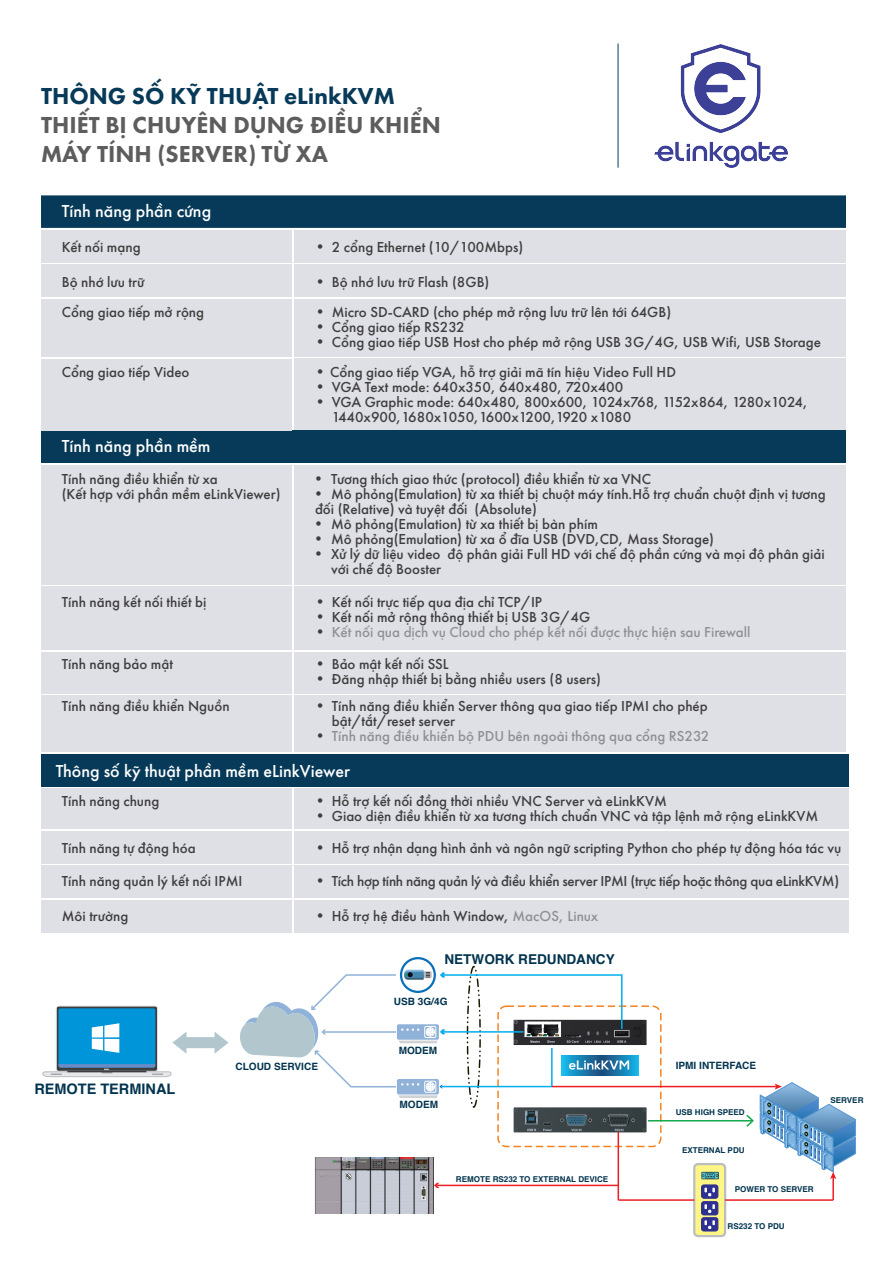
<style>
.page{position:relative;width:893px;height:1263px;background:#fff}
.page>*{position:absolute;margin:0;border:0;box-sizing:border-box;transform-origin:0 0}
.t1{font:700 24px/28.8px "SVN Futura";color:#5d5d5d}
.t2{font:700 24px "SVN Futura";color:#073a58}
.t3{font:18px "SVN Futura";color:#fff}
.t4{font:15px/15px "SVN Futura";color:#3e3e3f}
.t5{font:15px "SVN Futura";letter-spacing:-.02em;color:#3e3e3f}
.t6{font:15px "SVN Futura";color:rgb(62 62 63/.49)}
.t7{font:15px "SVN Futura";color:rgb(62 62 63/.5)}
.t8{font:700 14.55px "Helvetica";color:#02344f}
.t9{font:700 13.5px "Helvetica";color:#02344f}
.t10{font:700 10.05px "Helvetica";color:#02344f}
.t11{font:700 8.1px "Helvetica";color:#02344f}
.s1{color:#3e3e3f}
.s2{color:rgb(62 62 63/.5)}
</style>
<div class="page">
<div style="left:294px;top:900px;width:555px;height:33px;background:#dfe0e6"></div>
<div style="left:41px;top:900px;width:251px;height:33px;background:#dfe0e6"></div>
<div style="left:41px;top:195px;width:805px;height:33px;background:#073a58"></div>
<div style="left:41px;top:430px;width:805px;height:33px;background:#073a58"></div>
<div style="left:41px;top:230px;width:251px;height:33px;background:#dfe0e6"></div>
<div style="left:41px;top:465px;width:251px;height:119px;background:#dfe0e6"></div>
<div style="left:41px;top:586px;width:251px;height:64px;background:#dfe0e6"></div>
<div style="left:41px;top:652px;width:251px;height:41px;background:#dfe0e6"></div>
<div style="left:41px;top:695px;width:251px;height:57px;background:#dfe0e6"></div>
<div style="left:294px;top:695px;width:552px;height:57px;background:#dfe0e6"></div>
<div style="left:294px;top:652px;width:552px;height:41px;background:#dfe0e6"></div>
<div style="left:294px;top:586px;width:552px;height:64px;background:#dfe0e6"></div>
<div style="left:294px;top:465px;width:552px;height:119px;background:#dfe0e6"></div>
<div style="left:294px;top:230px;width:552px;height:33px;background:#dfe0e6"></div>
<div style="left:41px;top:789px;width:251px;height:40px;background:#dfe0e6"></div>
<div style="left:41px;top:831px;width:251px;height:32px;background:#dfe0e6"></div>
<div style="left:41px;top:866px;width:251px;height:32px;background:#dfe0e6"></div>
<div style="left:294px;top:866px;width:555px;height:32px;background:#dfe0e6"></div>
<div style="left:294px;top:831px;width:555px;height:32px;background:#dfe0e6"></div>
<div style="left:294px;top:789px;width:555px;height:40px;background:#dfe0e6"></div>
<div style="left:41px;top:265px;width:251px;height:32px;background:#dfe0e6"></div>
<div style="left:41px;top:299px;width:251px;height:58px;background:#dfe0e6"></div>
<div style="left:294px;top:299px;width:552px;height:58px;background:#dfe0e6"></div>
<div style="left:294px;top:265px;width:552px;height:32px;background:#dfe0e6"></div>
<div style="left:294px;top:359px;width:552px;height:71px;background:#dfe0e6"></div>
<div style="left:41px;top:359px;width:251px;height:71px;background:#dfe0e6"></div>
<div style="left:41px;top:754px;width:808px;height:33px;background:#073a58"></div>
<div style="left:56px;top:1006px;width:102px;height:65px;border:1px solid #e6e7e9;border-radius:2px"></div>
<div style="left:58px;top:1008px;width:97px;height:59px;background:#0095d9;border-radius:2px"></div>
<svg style="left:92px;top:1023px;width:27px;height:30px"></svg>
<svg style="left:43px;top:1064px;width:128px;height:13px;background:#a0aab9"></svg>
<hr style="left:68px;top:1071px;width:78px;height:1px;background:#3e3e3f">
<img style="left:629px;top:1016px;width:32px;height:16px">
<svg style="left:172px;top:1032px;width:57px;height:22px"></svg>
<div style="left:694px;top:1164px;width:31px;height:72px;background:#fff685;border-radius:4px"></div>
<div style="left:693px;top:1163px;width:33px;height:74px;border:2px solid #bcbdc0;border-radius:4px"></div>
<img style="left:701px;top:1171px;width:17px;height:8px">
<div style="left:701px;top:1185px;width:17px;height:13px;background:#2e3092;border-radius:2px"></div>
<div style="left:701px;top:1185px;width:17px;height:13px;border:1px solid #2e3092;border-radius:2px"></div>
<svg style="left:704px;top:1187px;width:11px;height:9px"></svg>
<div style="left:701px;top:1201px;width:17px;height:14px;background:#2e3092;border-radius:2px"></div>
<div style="left:701px;top:1201px;width:17px;height:14px;border:1px solid #2e3092;border-radius:2px"></div>
<svg style="left:704px;top:1204px;width:11px;height:9px"></svg>
<div style="left:701px;top:1218px;width:17px;height:13px;background:#2e3092;border-radius:2px"></div>
<div style="left:701px;top:1217px;width:17px;height:14px;border:1px solid #2e3092;border-radius:2px"></div>
<svg style="left:704px;top:1220px;width:11px;height:9px"></svg>
<img style="left:629px;top:1032px;width:65px;height:167px">
<div style="left:511px;top:1017px;width:139px;height:31px;border:3px solid #fff"></div>
<div style="left:511px;top:1104px;width:139px;height:31px;border:3px solid #fff"></div>
<div style="left:562px;top:1055px;width:76px;height:20px;background:linear-gradient(to bottom,#16a8db,#16a8db)"></div>
<svg style="left:240px;top:693px;width:389px;height:521px"></svg>
<hr style="left:648px;top:1120px;width:104px;height:1px;background:#11a94b">
<hr style="left:618px;top:1132px;width:1px;height:68px;background:#ee1d23">
<hr style="left:618px;top:1199px;width:76px;height:2px;background:#ee1d23">
<hr style="left:725px;top:1199px;width:108px;height:2px;background:#ee1d23">
<hr style="left:832px;top:1177px;width:2px;height:23px;background:#ee1d23">
<hr style="left:552px;top:1086px;width:225px;height:1px;background:#ee1d23">
<svg style="left:746px;top:1082px;width:110px;height:97px"></svg>
<hr style="left:618px;top:44px;width:1px;height:124px;background:#073a58">
<img style="left:654px;top:44px;width:134px;height:123px">
<h1 class="t2" style="left:41px;top:78px;width:356px">THÔNG SỐ KỸ THUẬT eLinkKVM</h1>
<h1 class="t1" style="left:41px;top:108px;width:401px">THIẾT BỊ CHUYÊN DỤNG ĐIỀU KHIỂN<br>MÁY TÍNH (SERVER) TỪ XA</h1>
<p class="t3" style="left:62px;top:198px;width:151px">Tính năng phần cứng</p>
<p class="t4" style="left:62px;top:238px;width:80px">Kết nối mạng</p>
<p class="t4" style="left:317px;top:238px;width:208px">• 2 cổng Ethernet (10/100Mbps)</p>
<p class="t4" style="left:62px;top:273px;width:84px">Bộ nhớ lưu trữ</p>
<p class="t4" style="left:317px;top:273px;width:174px">• Bộ nhớ lưu trữ Flash (8GB)</p>
<p class="t4" style="left:62px;top:303px;width:144px">Cổng giao tiếp mở rộng</p>
<p class="t4" style="left:317px;top:303px;width:356px">• Micro SD-CARD (cho phép mở rộng lưu trữ lên tới 64GB)</p>
<p class="t4" style="left:317px;top:318px;width:149px">• Cổng giao tiếp RS232</p>
<p class="t4" style="left:317px;top:333px;width:506px">• Cổng giao tiếp USB Host cho phép mở rộng USB 3G/4G, USB Wifi, USB Storage</p>
<p class="t4" style="left:62px;top:363px;width:129px">Cổng giao tiếp Video</p>
<p class="t4" style="left:317px;top:363px;width:361px">• Cổng giao tiếp VGA, hỗ trợ giải mã tín hiệu Video Full HD</p>
<p class="t4" style="left:317px;top:378px;width:308px">• VGA Text mode: 640x350, 640x480, 720x400</p>
<p class="t4" style="left:332px;top:393px;width:478px;text-indent:-15px">• VGA Graphic mode: 640x480, 800x600, 1024x768, 1152x864, 1280x1024,<br>1440x900,1680x1050,1600x1200,1920 x1080</p>
<p class="t3" style="left:62px;top:433px;width:150px">Tính năng phần mềm</p>
<p class="t4" style="left:62px;top:470px;width:220px">Tính năng điều khiển từ xa<br>(Kết hợp với phần mềm eLinkViewer)</p>
<p class="t4" style="left:315px;top:470px;width:337px">• Tương thích giao thức (protocol) điều khiển từ xa VNC</p>
<p class="t4" style="left:315px;top:485px;width:512px">• Mô phỏng(Emulation) từ xa thiết bị chuột máy tính.Hỗ trợ chuẩn chuột định vị tương đối (Relative) và tuyệt đối (Absolute)</p>
<p class="t4" style="left:315px;top:515px;width:284px">• Mô phỏng(Emulation) từ xa thiết bị bàn phím</p>
<p class="t4" style="left:315px;top:530px;width:401px">• Mô phỏng(Emulation) từ xa ổ đĩa USB (DVD,CD, Mass Storage)</p>
<p class="t4" style="left:331px;top:545px;width:495px;text-indent:-16px">• Xử lý dữ liệu video độ phân giải Full HD với chế độ phần cứng và mọi độ phân giải với chế độ Booster</p>
<p class="t4" style="left:62px;top:593px;width:146px">Tính năng kết nối thiết bị</p>
<p class="t4" style="left:317px;top:593px;width:227px">• Kết nối trực tiếp qua địa chỉ TCP/IP</p>
<p class="t4" style="left:317px;top:608px;width:275px">• Kết nối mở rộng thông thiết bị USB 3G/4G</p>
<p class="t6" style="left:317px;top:621px;width:435px"><span class="s1">•</span> Kết nối qua dịch vụ Cloud cho phép kết nối được thực hiện sau Firewall</p>
<p class="t4" style="left:62px;top:655px;width:113px">Tính năng bảo mật</p>
<p class="t4" style="left:317px;top:655px;width:133px">• Bảo mật kết nối SSL</p>
<p class="t4" style="left:317px;top:670px;width:286px">• Đăng nhập thiết bị bằng nhiều users (8 users)</p>
<p class="t4" style="left:62px;top:697px;width:169px">Tính năng điều khiển Nguồn</p>
<p class="t4" style="left:332px;top:697px;width:377px;text-indent:-15px">• Tính năng điều khiển Server thông qua giao tiếp IPMI cho phép bật/tắt/reset server</p>
<p class="t7" style="left:317px;top:725px;width:394px"><span class="s1">•</span> Tính năng điều khiển bộ PDU bên ngoài thông qua cổng RS232</p>
<p class="t3" style="left:56px;top:757px;width:296px">Thông số kỹ thuật phần mềm eLinkViewer</p>
<p class="t4" style="left:62px;top:792px;width:99px">Tính năng chung</p>
<p class="t4" style="left:317px;top:792px;width:351px">• Hỗ trợ kết nối đồng thời nhiều VNC Server và eLinkKVM</p>
<p class="t4" style="left:317px;top:807px;width:503px">• Giao diện điều khiển từ xa tương thích chuẩn VNC và tập lệnh mở rộng eLinkKVM</p>
<p class="t4" style="left:62px;top:839px;width:135px">Tính năng tự động hóa</p>
<p class="t4" style="left:317px;top:839px;width:526px">• Hỗ trợ nhận dạng hình ảnh và ngôn ngữ scripting Python cho phép tự động hóa tác vụ</p>
<p class="t4" style="left:62px;top:873px;width:182px">Tính năng quản lý kết nối IPMI</p>
<p class="t5" style="left:317px;top:870px;width:524px">• Tích hợp tính năng quản lý và điều khiển server IPMI (trực tiếp hoặc thông qua eLinkKVM)</p>
<p class="t4" style="left:62px;top:907px;width:68px">Môi trường</p>
<p class="t4" style="left:317px;top:907px;width:283px">• Hỗ trợ hệ điều hành Window, <span class="s2">MacOS, Linux</span></p>
<p class="t9" style="left:444px;top:948px;width:172px">NETWORK REDUNDANCY</p>
<p class="t10" style="left:394px;top:993px;width:55px">USB 3G/4G</p>
<p class="t8" style="left:34px;top:1077px;width:142px">REMOTE TERMINAL</p>
<p class="t10" style="left:235px;top:1058px;width:84px">CLOUD SERVICE</p>
<p class="t10" style="left:399px;top:1042px;width:40px">MODEM</p>
<p class="t10" style="left:400px;top:1096px;width:40px">MODEM</p>
<p class="t11" style="left:456px;top:1172px;width:154px">REMOTE RS232 TO EXTERNAL DEVICE</p>
<p class="t10" style="left:676px;top:1058px;width:82px">IPMI INTERFACE</p>
<p class="t11" style="left:676px;top:1105px;width:70px">USB HIGH SPEED</p>
<p class="t11" style="left:682px;top:1144px;width:64px">EXTERNAL PDU</p>
<p class="t11" style="left:735px;top:1182px;width:80px">POWER TO SERVER</p>
<p class="t11" style="left:728px;top:1220px;width:59px">RS232 TO PDU</p>
<p class="t11" style="left:830px;top:1093px;width:34px">SERVER</p>
</div>
